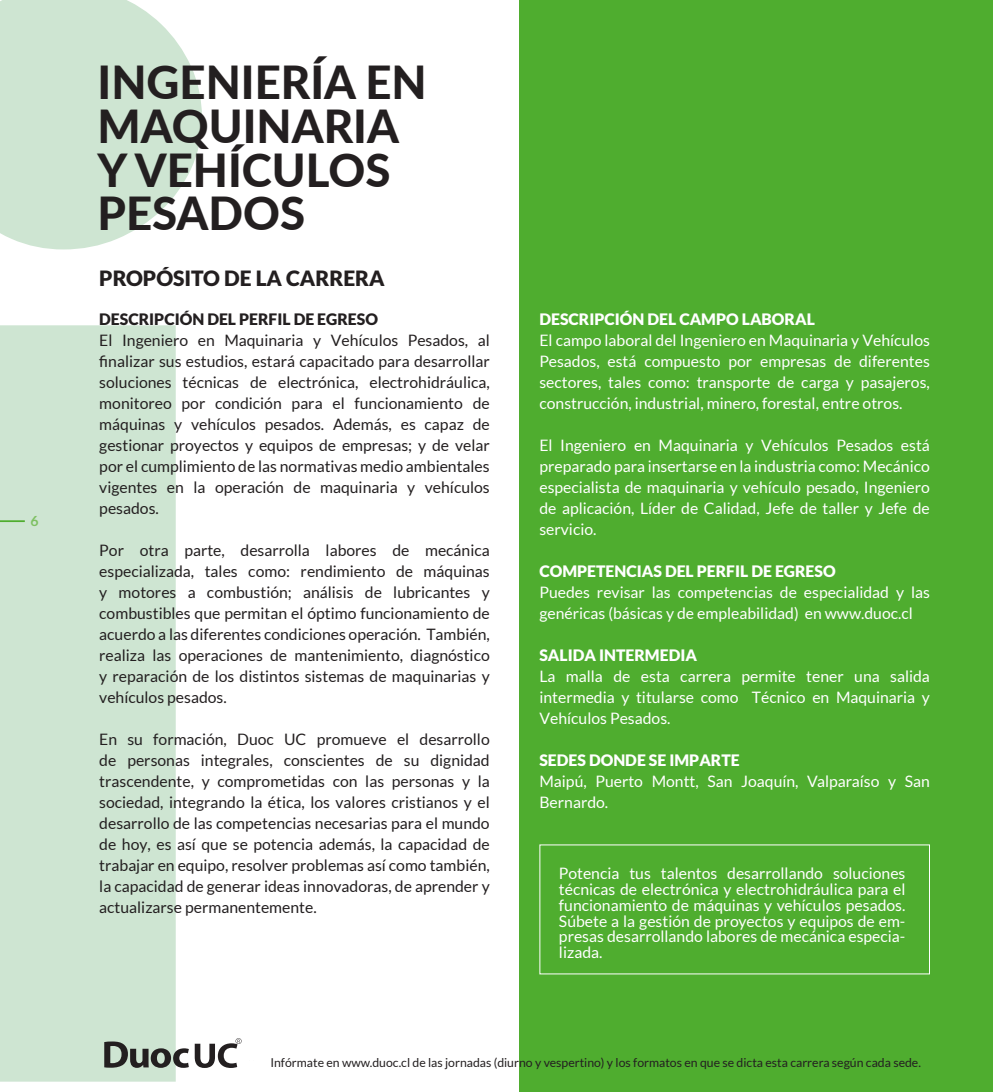
<style>
.page{position:relative;width:993px;height:1092px;background:#fff}
.page>*{position:absolute;margin:0;border:0;box-sizing:border-box;transform-origin:0 0}
.t1{font:800 45.5px/43.8px "Lato";color:#231f20}
.t2{font:900 21px "Lato";color:#231f20}
.t3{font:15.75px/21px "Lato";color:#231f20;text-align:justify}
.t4{font:15.75px/21px "Lato";color:#fff;text-align:justify}
.t5{font:900 15.75px "Lato";color:#fff}
.t6{font:900 15.75px "Lato";color:#231f20}
.t7{font:700 14px "Lato";color:#7ec062}
.t8{font:12.25px "Lato";color:#231f20}
</style>
<div class="page">
<svg style="left:0;top:0;width:202px;height:1081px;fill:#cee5d2"></svg>
<div style="left:518px;top:0;width:474px;height:1091px;background:#4fad2f"></div>
<svg style="left:104px;top:1041px;width:85px;height:26px;background:#838b83"></svg>
<svg style="left:195px;top:1038px;width:46px;height:29px"></svg>
<hr style="left:0;top:520px;width:25px;height:2px;background:#4fad2f">
<p class="t7" style="left:31px;top:512px;width:10px">6</p>
<p class="t1" style="left:97px;top:59px;width:330px">INGENIERÍA EN<br>MAQUINARIA<br>Y VEHÍCULOS<br>PESADOS</p>
<p class="t2" style="left:99px;top:266px;width:287px">PROPÓSITO DE LA CARRERA</p>
<p class="t6" style="left:99px;top:309px;width:280px">DESCRIPCIÓN DEL PERFIL DE EGRESO</p>
<p class="t3" style="left:99px;top:329px;width:392px">El Ingeniero en Maquinaria y Vehículos Pesados, al finalizar sus estudios, estará capacitado para desarrollar soluciones técnicas de electrónica, electrohidráulica, monitoreo por condición para el funcionamiento de máquinas y vehículos pesados. Además, es capaz de gestionar proyectos y equipos de empresas; y de velar por el cumplimiento de las normativas medio ambientales vigentes en la operación de maquinaria y vehículos pesados.</p>
<p class="t3" style="left:99px;top:539px;width:392px">Por otra parte, desarrolla labores de mecánica especializada, tales como: rendimiento de máquinas y motores a combustión; análisis de lubricantes y combustibles que permitan el óptimo funcionamiento de acuerdo a las diferentes condiciones operación. También, realiza las operaciones de mantenimiento, diagnóstico y reparación de los distintos sistemas de maquinarias y vehículos pesados.</p>
<p class="t3" style="left:99px;top:728px;width:392px">En su formación, Duoc UC promueve el desarrollo de personas integrales, conscientes de su dignidad trascendente, y comprometidas con las personas y la sociedad, integrando la ética, los valores cristianos y el desarrollo de las competencias necesarias para el mundo de hoy, es así que se potencia además, la capacidad de trabajar en equipo, resolver problemas así como también, la capacidad de generar ideas innovadoras, de aprender y actualizarse permanentemente.</p>
<p class="t5" style="left:539px;top:310px;width:277px">DESCRIPCIÓN DEL CAMPO LABORAL</p>
<p class="t4" style="left:539px;top:329px;width:392px">El campo laboral del Ingeniero en Maquinaria y Vehículos Pesados, está compuesto por empresas de diferentes sectores, tales como: transporte de carga y pasajeros, construcción, industrial, minero, forestal, entre otros.</p>
<p class="t4" style="left:539px;top:434px;width:392px">El Ingeniero en Maquinaria y Vehículos Pesados está preparado para insertarse en la industria como: Mecánico especialista de maquinaria y vehículo pesado, Ingeniero de aplicación, Líder de Calidad, Jefe de taller y Jefe de servicio.</p>
<p class="t5" style="left:539px;top:562px;width:297px">COMPETENCIAS DEL PERFIL DE EGRESO</p>
<p class="t4" style="left:539px;top:581px;width:392px">Puedes revisar las competencias de especialidad y las genéricas (básicas y de empleabilidad) en www.duoc.cl</p>
<p class="t5" style="left:539px;top:646px;width:159px">SALIDA INTERMEDIA</p>
<p class="t4" style="left:539px;top:665px;width:392px">La malla de esta carrera permite tener una salida intermedia y titularse como Técnico en Maquinaria y Vehículos Pesados.</p>
<p class="t5" style="left:539px;top:751px;width:202px">SEDES DONDE SE IMPARTE</p>
<p class="t4" style="left:539px;top:770px;width:392px">Maipú, Puerto Montt, San Joaquín, Valparaíso y San<br>Bernardo.</p>
<p class="t4" style="left:558px;top:865px;width:348px;line-height:15.8px">Potencia tus talentos desarrollando soluciones técnicas de electrónica y electrohidráulica para el funcionamiento de máquinas y vehículos pesados.<br>Súbete a la gestión de proyectos y equipos de em&shy;presas desarrollando labores de mecánica especia&shy;lizada.</p>
<p class="t8" style="left:270px;top:1055px;width:652px">Infórmate en www.duoc.cl de las jornadas (diurno y vespertino) y los formatos en que se dicta esta carrera según cada sede.</p>
</div>
